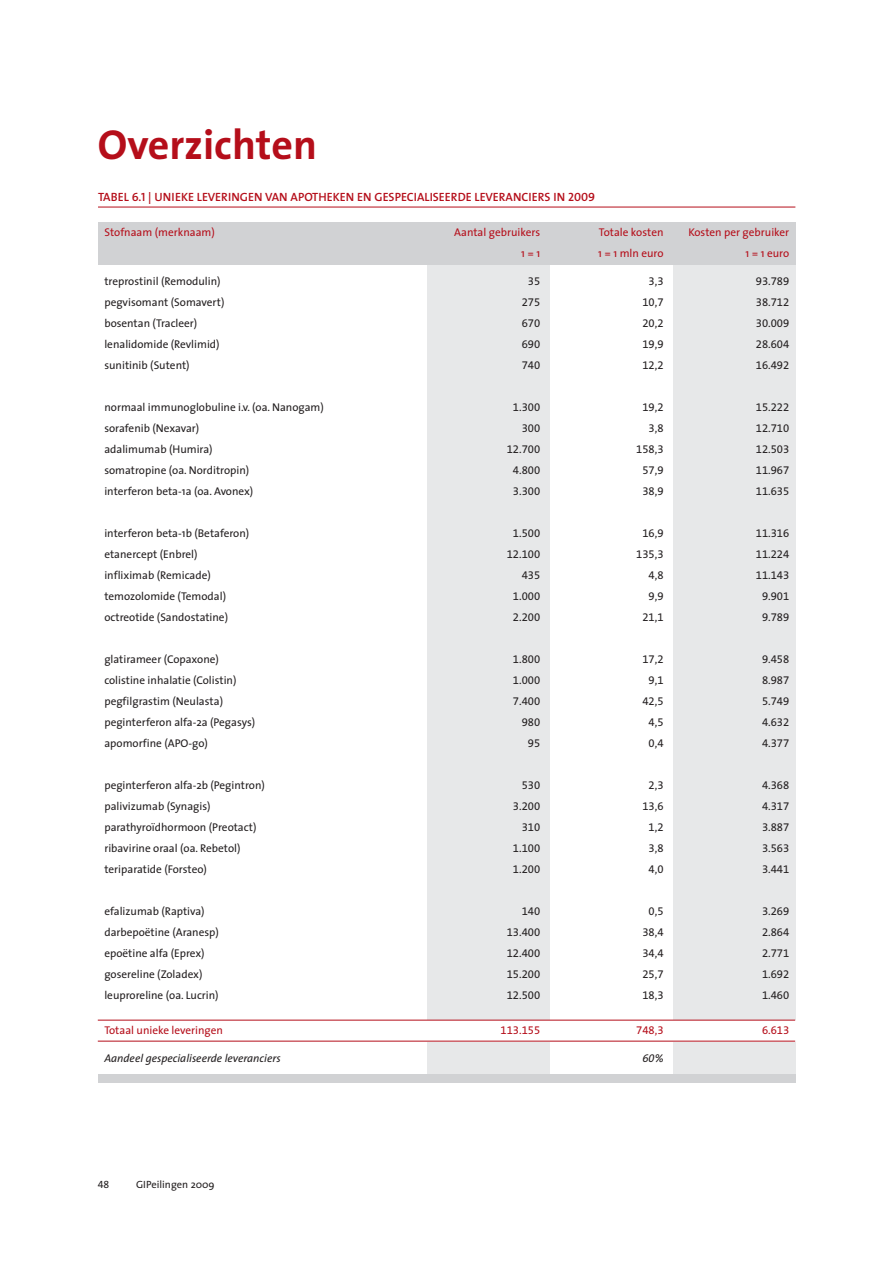
<style>
.page{position:relative;width:893px;height:1263px;background:#fff}
.page>*{position:absolute;margin:0;border:0;box-sizing:border-box;transform-origin:0 0}
.t1{font:700 42px "The Sans";color:#b50e1a}
.t2{font:12px "The Sans Semi Bold Caps";color:#b50e1a}
.t3{font:11.25px "The Sans";color:#231f20}
.t4{font:11.25px "The Sans Expert";color:#231f20}
.t5{font:11.25px "The Sans";color:#b50e1a}
.t6{font:italic 11.25px "The Sans";color:#231f20}
.t7{font:11.25px "The Sans Expert";color:#b50e1a}
.t8{font:italic 11.25px "The Sans Expert";color:#231f20}
.t9{font:10.5px "The Sans";color:#231f20}
.t10{font:10.5px "The Sans Expert";color:#231f20}
</style>
<div class="page">
<div style="left:673px;top:254px;width:122px;height:829px;background:#e7e8e9"></div>
<div style="left:427px;top:251px;width:122px;height:832px;background:#e7e8e9"></div>
<div style="left:98px;top:1020px;width:697px;height:21px;background:#fff"></div>
<div style="left:98px;top:222px;width:697px;height:42px;background:#d1d2d4"></div>
<hr style="left:98px;top:207px;width:697px;height:1px;background:#b50e1a">
<div style="left:98px;top:1074px;width:697px;height:9px;background:#d1d2d4"></div>
<hr style="left:98px;top:1041px;width:697px;height:1px;background:#b50e1a">
<hr style="left:98px;top:1020px;width:697px;height:1px;background:#b50e1a">
<h1 class="t1" style="left:98px;top:128px;width:221px">Overzichten</h1>
<p class="t2" style="left:98px;top:193px;width:499px">TABEL 6.1 | UNIEKE LEVERINGEN VAN APOTHEKEN EN GESPECIALISEERDE LEVERANCIERS IN 2009</p>
<p class="t5" style="left:104px;top:228px;width:112px">Stofnaam (merknaam)</p>
<p class="t5" style="left:454px;top:228px;width:87px">Aantal gebruikers</p>
<p class="t5" style="left:599px;top:228px;width:66px">Totale kosten</p>
<p class="t5" style="left:688px;top:228px;width:102px">Kosten per gebruiker</p>
<p class="t5" style="left:521px;top:249px;width:21px">1=1</p>
<p class="t5" style="left:598px;top:249px;width:67px">1 = 1 mln euro</p>
<p class="t5" style="left:746px;top:249px;width:45px">1=1euro</p>
<p class="t3" style="left:104px;top:277px;width:118px">treprostinil (Remodulin)</p>
<p class="t4" style="left:528px;top:277px;width:14px">35</p>
<p class="t4" style="left:649px;top:277px;width:16px">3,3</p>
<p class="t4" style="left:756px;top:277px;width:35px">93.789</p>
<p class="t3" style="left:104px;top:298px;width:121px">pegvisomant (Somavert)</p>
<p class="t4" style="left:522px;top:298px;width:20px">275</p>
<p class="t4" style="left:642px;top:298px;width:23px">10,7</p>
<p class="t4" style="left:756px;top:298px;width:35px">38.712</p>
<p class="t3" style="left:104px;top:319px;width:94px">bosentan (Tracleer)</p>
<p class="t4" style="left:522px;top:319px;width:20px">670</p>
<p class="t4" style="left:642px;top:319px;width:23px">20,2</p>
<p class="t4" style="left:756px;top:319px;width:35px">30.009</p>
<p class="t3" style="left:104px;top:340px;width:117px">lenalidomide (Revlimid)</p>
<p class="t4" style="left:522px;top:340px;width:20px">690</p>
<p class="t4" style="left:642px;top:340px;width:23px">19,9</p>
<p class="t4" style="left:756px;top:340px;width:35px">28.604</p>
<p class="t3" style="left:104px;top:361px;width:87px">sunitinib (Sutent)</p>
<p class="t4" style="left:522px;top:361px;width:20px">740</p>
<p class="t4" style="left:642px;top:361px;width:23px">12,2</p>
<p class="t4" style="left:756px;top:361px;width:35px">16.492</p>
<p class="t3" style="left:104px;top:403px;width:221px">normaal immunoglobuline i.v. (oa. Nanogam)</p>
<p class="t4" style="left:513px;top:403px;width:29px">1.300</p>
<p class="t4" style="left:642px;top:403px;width:23px">19,2</p>
<p class="t4" style="left:756px;top:403px;width:35px">15.222</p>
<p class="t3" style="left:104px;top:424px;width:96px">sorafenib (Nexavar)</p>
<p class="t4" style="left:522px;top:424px;width:20px">300</p>
<p class="t4" style="left:649px;top:424px;width:16px">3,8</p>
<p class="t4" style="left:756px;top:424px;width:35px">12.710</p>
<p class="t3" style="left:104px;top:445px;width:110px">adalimumab (Humira)</p>
<p class="t4" style="left:507px;top:445px;width:35px">12.700</p>
<p class="t4" style="left:636px;top:445px;width:29px">158,3</p>
<p class="t4" style="left:756px;top:445px;width:35px">12.503</p>
<p class="t3" style="left:104px;top:466px;width:146px">somatropine (oa. Norditropin)</p>
<p class="t4" style="left:513px;top:466px;width:29px">4.800</p>
<p class="t4" style="left:642px;top:466px;width:23px">57,9</p>
<p class="t4" style="left:756px;top:466px;width:35px">11.967</p>
<p class="t3" style="left:104px;top:487px;width:150px">interferon beta-1a (oa. Avonex)</p>
<p class="t4" style="left:513px;top:487px;width:29px">3.300</p>
<p class="t4" style="left:642px;top:487px;width:23px">38,9</p>
<p class="t4" style="left:756px;top:487px;width:35px">11.635</p>
<p class="t3" style="left:104px;top:529px;width:146px">interferon beta-1b (Betaferon)</p>
<p class="t4" style="left:513px;top:529px;width:29px">1.500</p>
<p class="t4" style="left:642px;top:529px;width:23px">16,9</p>
<p class="t4" style="left:756px;top:529px;width:35px">11.316</p>
<p class="t3" style="left:104px;top:550px;width:95px">etanercept (Enbrel)</p>
<p class="t4" style="left:507px;top:550px;width:35px">12.100</p>
<p class="t4" style="left:636px;top:550px;width:29px">135,3</p>
<p class="t4" style="left:756px;top:550px;width:35px">11.224</p>
<p class="t3" style="left:104px;top:571px;width:108px">infliximab (Remicade)</p>
<p class="t4" style="left:522px;top:571px;width:20px">435</p>
<p class="t4" style="left:649px;top:571px;width:16px">4,8</p>
<p class="t4" style="left:756px;top:571px;width:35px">11.143</p>
<p class="t3" style="left:104px;top:592px;width:123px">temozolomide (Temodal)</p>
<p class="t4" style="left:513px;top:592px;width:29px">1.000</p>
<p class="t4" style="left:649px;top:592px;width:16px">9,9</p>
<p class="t4" style="left:762px;top:592px;width:29px">9.901</p>
<p class="t3" style="left:104px;top:613px;width:125px">octreotide (Sandostatine)</p>
<p class="t4" style="left:513px;top:613px;width:29px">2.200</p>
<p class="t4" style="left:642px;top:613px;width:23px">21,1</p>
<p class="t4" style="left:762px;top:613px;width:29px">9.789</p>
<p class="t3" style="left:104px;top:655px;width:116px">glatirameer (Copaxone)</p>
<p class="t4" style="left:513px;top:655px;width:29px">1.800</p>
<p class="t4" style="left:642px;top:655px;width:23px">17,2</p>
<p class="t4" style="left:762px;top:655px;width:29px">9.458</p>
<p class="t3" style="left:104px;top:676px;width:134px">colistine inhalatie (Colistin)</p>
<p class="t4" style="left:513px;top:676px;width:29px">1.000</p>
<p class="t4" style="left:649px;top:676px;width:16px">9,1</p>
<p class="t4" style="left:762px;top:676px;width:29px">8.987</p>
<p class="t3" style="left:104px;top:697px;width:120px">pegfilgrastim (Neulasta)</p>
<p class="t4" style="left:513px;top:697px;width:29px">7.400</p>
<p class="t4" style="left:642px;top:697px;width:23px">42,5</p>
<p class="t4" style="left:762px;top:697px;width:29px">5.749</p>
<p class="t3" style="left:104px;top:718px;width:152px">peginterferon alfa-2a (Pegasys)</p>
<p class="t4" style="left:522px;top:718px;width:20px">980</p>
<p class="t4" style="left:649px;top:718px;width:16px">4,5</p>
<p class="t4" style="left:762px;top:718px;width:29px">4.632</p>
<p class="t3" style="left:104px;top:739px;width:105px">apomorfine (APO-go)</p>
<p class="t4" style="left:528px;top:739px;width:14px">95</p>
<p class="t4" style="left:649px;top:739px;width:16px">0,4</p>
<p class="t4" style="left:762px;top:739px;width:29px">4.377</p>
<p class="t3" style="left:104px;top:781px;width:162px">peginterferon alfa-2b (Pegintron)</p>
<p class="t4" style="left:522px;top:781px;width:20px">530</p>
<p class="t4" style="left:649px;top:781px;width:16px">2,3</p>
<p class="t4" style="left:762px;top:781px;width:29px">4.368</p>
<p class="t3" style="left:104px;top:802px;width:108px">palivizumab (Synagis)</p>
<p class="t4" style="left:513px;top:802px;width:29px">3.200</p>
<p class="t4" style="left:642px;top:802px;width:23px">13,6</p>
<p class="t4" style="left:762px;top:802px;width:29px">4.317</p>
<p class="t3" style="left:104px;top:823px;width:154px">parathyroïdhormoon (Preotact)</p>
<p class="t4" style="left:522px;top:823px;width:20px">310</p>
<p class="t4" style="left:649px;top:823px;width:16px">1,2</p>
<p class="t4" style="left:762px;top:823px;width:29px">3.887</p>
<p class="t3" style="left:104px;top:844px;width:138px">ribavirine oraal (oa. Rebetol)</p>
<p class="t4" style="left:513px;top:844px;width:29px">1.100</p>
<p class="t4" style="left:649px;top:844px;width:16px">3,8</p>
<p class="t4" style="left:762px;top:844px;width:29px">3.563</p>
<p class="t3" style="left:104px;top:865px;width:104px">teriparatide (Forsteo)</p>
<p class="t4" style="left:513px;top:865px;width:29px">1.200</p>
<p class="t4" style="left:649px;top:865px;width:16px">4,0</p>
<p class="t4" style="left:762px;top:865px;width:29px">3.441</p>
<p class="t3" style="left:104px;top:907px;width:102px">efalizumab (Raptiva)</p>
<p class="t4" style="left:522px;top:907px;width:20px">140</p>
<p class="t4" style="left:649px;top:907px;width:16px">0,5</p>
<p class="t4" style="left:762px;top:907px;width:29px">3.269</p>
<p class="t3" style="left:104px;top:928px;width:116px">darbepoëtine (Aranesp)</p>
<p class="t4" style="left:507px;top:928px;width:35px">13.400</p>
<p class="t4" style="left:642px;top:928px;width:23px">38,4</p>
<p class="t4" style="left:762px;top:928px;width:29px">2.864</p>
<p class="t3" style="left:104px;top:949px;width:102px">epoëtine alfa (Eprex)</p>
<p class="t4" style="left:507px;top:949px;width:35px">12.400</p>
<p class="t4" style="left:642px;top:949px;width:23px">34,4</p>
<p class="t4" style="left:762px;top:949px;width:29px">2.771</p>
<p class="t3" style="left:104px;top:970px;width:100px">gosereline (Zoladex)</p>
<p class="t4" style="left:507px;top:970px;width:35px">15.200</p>
<p class="t4" style="left:642px;top:970px;width:23px">25,7</p>
<p class="t4" style="left:762px;top:970px;width:29px">1.692</p>
<p class="t3" style="left:104px;top:991px;width:116px">leuproreline (oa. Lucrin)</p>
<p class="t4" style="left:507px;top:991px;width:35px">12.500</p>
<p class="t4" style="left:642px;top:991px;width:23px">18,3</p>
<p class="t4" style="left:762px;top:991px;width:29px">1.460</p>
<p class="t5" style="left:104px;top:1026px;width:120px">Totaal unieke leveringen</p>
<p class="t7" style="left:501px;top:1027px;width:41px">113.155</p>
<p class="t7" style="left:636px;top:1027px;width:29px">748,3</p>
<p class="t7" style="left:762px;top:1027px;width:29px">6.613</p>
<p class="t6" style="left:104px;top:1054px;width:178px">Aandeel gespecialiseerde leveranciers</p>
<p class="t8" style="left:642px;top:1054px;width:23px">60%</p>
<p class="t10" style="left:98px;top:1181px;width:13px">48</p>
<p class="t9" style="left:136px;top:1180px;width:80px">GIPeilingen 2009</p>
</div>
